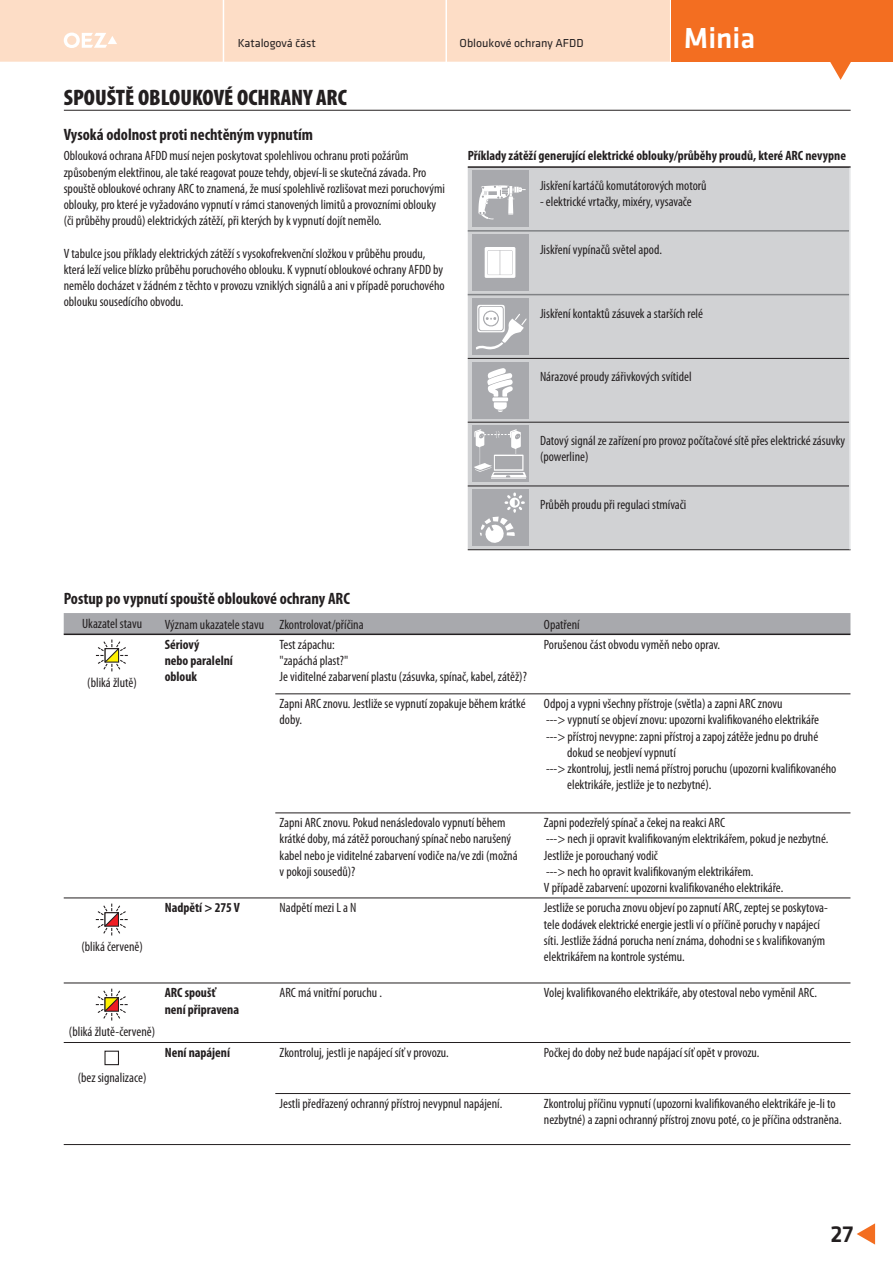
<style>
.page{position:relative;width:893px;height:1263px;background:#fff}
.page>*{position:absolute;margin:0;border:0;box-sizing:border-box;transform-origin:0 0}
.t1{font:500 30px "Klavika";color:#fff}
.t2{font:500 24px "Klavika";color:#231f20}
.t3{font:900 condensed 22.5px "Myriad Pro";color:#231f20}
.t4{font:700 condensed 16.5px "Myriad Pro";color:#231f20}
.t5{font:condensed 13.5px/16.2px "Myriad Pro";color:#231f20}
.t6{font:700 condensed 13.5px/16.2px "Myriad Pro";color:#231f20}
.t7{font:12px "Klavika";color:#231f20}
</style>
<div class="page">
<div style="left:671px;top:0;width:222px;height:62px;background:#f36e21"></div>
<svg style="left:830px;top:62px;width:21px;height:18px"></svg>
<div style="left:0;top:0;width:670px;height:62px;background:#fdddc6"></div>
<svg style="left:857px;top:1223px;width:18px;height:22px"></svg>
<hr style="left:64px;top:110px;width:786px;height:1px;background:#231f20">
<div style="left:468px;top:168px;width:381px;height:381px;background:#d1d2d4"></div>
<hr style="left:468px;top:230px;width:381px;height:2px;background:#808285">
<hr style="left:468px;top:294px;width:381px;height:1px;background:#808285">
<hr style="left:468px;top:166px;width:382px;height:2px;background:#231f20">
<hr style="left:468px;top:358px;width:381px;height:1px;background:#231f20">
<hr style="left:468px;top:422px;width:381px;height:1px;background:#231f20">
<hr style="left:468px;top:486px;width:381px;height:1px;background:#231f20">
<hr style="left:468px;top:549px;width:382px;height:1px;background:#231f20">
<hr style="left:849px;top:168px;width:1px;height:63px;background:#e6e7e9">
<hr style="left:849px;top:231px;width:1px;height:64px;background:#e6e7e9">
<hr style="left:849px;top:295px;width:1px;height:63px;background:#e6e7e9">
<hr style="left:849px;top:358px;width:1px;height:64px;background:#e6e7e9">
<hr style="left:849px;top:422px;width:1px;height:64px;background:#e6e7e9">
<hr style="left:849px;top:486px;width:1px;height:63px;background:#e6e7e9">
<div style="left:472px;top:234px;width:56px;height:57px;background:#a8a9ad"></div>
<svg style="left:485px;top:247px;width:30px;height:31px"></svg>
<div style="left:472px;top:298px;width:56px;height:56px;background:#a8a9ad"></div>
<svg style="left:476px;top:305px;width:50px;height:45px"></svg>
<div style="left:472px;top:362px;width:56px;height:56px;background:#a8a9ad"></div>
<svg style="left:487px;top:368px;width:26px;height:44px"></svg>
<div style="left:472px;top:490px;width:56px;height:56px;background:#a8a9ad"></div>
<svg style="left:480px;top:493px;width:45px;height:50px"></svg>
<div style="left:472px;top:171px;width:56px;height:56px;background:#a8a9ad"></div>
<svg style="left:478px;top:185px;width:48px;height:35px"></svg>
<div style="left:472px;top:426px;width:56px;height:56px;background:#a8a9ad"></div>
<hr style="left:491px;top:478px;width:35px;height:1px;background:#fff;border-radius:50%">
<svg style="left:474px;top:429px;width:52px;height:48px"></svg>
<div style="left:64px;top:613px;width:786px;height:21px;background:#a8a9ad"></div>
<svg style="left:64px;top:635px;width:786px;height:431px"></svg>
<hr style="left:64px;top:634px;width:786px;height:1px;background:#231f20">
<hr style="left:275px;top:694px;width:575px;height:1px;background:#231f20">
<hr style="left:275px;top:813px;width:575px;height:1px;background:#231f20">
<hr style="left:64px;top:898px;width:786px;height:1px;background:#231f20">
<hr style="left:64px;top:983px;width:786px;height:1px;background:#231f20">
<hr style="left:64px;top:1042px;width:786px;height:1px;background:#231f20">
<hr style="left:64px;top:1144px;width:786px;height:1px;background:#231f20">
<hr style="left:275px;top:1093px;width:575px;height:1px;background:#231f20">
<svg style="left:96px;top:640px;width:32px;height:31px"></svg>
<svg style="left:96px;top:904px;width:32px;height:32px"></svg>
<svg style="left:96px;top:989px;width:32px;height:32px"></svg>
<div style="left:105px;top:1051px;width:13px;height:14px;background:#fff"></div>
<div style="left:104px;top:1051px;width:15px;height:14px;border:1px solid #231f20"></div>
<p class="t7" style="left:238px;top:39px;width:80px">Katalogová část</p>
<p class="t7" style="left:459px;top:39px;width:125px">Obloukové ochrany AFDD</p>
<h3 class="t3" style="left:64px;top:84px;width:284px">SPOUŠTĚ OBLOUKOVÉ OCHRANY ARC</h3>
<p class="t4" style="left:64px;top:129px;width:251px">Vysoká odolnost proti nechtěným vypnutím</p>
<h1 class="t1" style="left:684px;top:26px;width:73px">Minia</h1>
<p class="t5" style="left:64px;top:149px;width:383px">Oblouková ochrana AFDD musí nejen poskytovat spolehlivou ochranu proti požárům způsobeným elektřinou, ale také reagovat pouze tehdy, objeví-li se skutečná závada. Pro spouště obloukové ochrany ARC to znamená, že musí spolehlivě rozlišovat mezi poruchovými oblouky, pro které je vyžadováno vypnutí v rámci stanovených limitů a provozními oblouky (či průběhy proudů) elektrických zátěží, při kterých by k vypnutí dojít nemělo.</p>
<p class="t5" style="left:64px;top:246px;width:382px">V tabulce jsou příklady elektrických zátěží s vysokofrekvenční složkou v průběhu proudu, která leží velice blízko průběhu poruchového oblouku. K vypnutí obloukové ochrany AFDD by nemělo docházet v žádném z těchto v provozu vzniklých signálů a ani v případě poruchového oblouku sousedícího obvodu.</p>
<p class="t6" style="left:468px;top:148px;width:380px">Příklady zátěží generující elektrické oblouky/průběhy proudů, které ARC nevypne</p>
<p class="t5" style="left:540px;top:178px;width:168px">Jiskření kartáčů komutátorových motorů</p>
<p class="t5" style="left:540px;top:194px;width:153px">- elektrické vrtačky, mixéry, vysavače</p>
<p class="t5" style="left:540px;top:242px;width:123px">Jiskření vypínačů světel apod.</p>
<p class="t5" style="left:540px;top:306px;width:165px">Jiskření kontaktů zásuvek a starších relé</p>
<p class="t5" style="left:540px;top:370px;width:153px">Nárazové proudy zářivkových svítidel</p>
<p class="t5" style="left:540px;top:433px;width:307px">Datový signál ze zařízení pro provoz počítačové sítě přes elektrické zásuvky (powerline)</p>
<p class="t5" style="left:540px;top:497px;width:148px">Průběh proudu při regulaci stmívači</p>
<p class="t4" style="left:64px;top:593px;width:288px">Postup po vypnutí spouště obloukové ochrany ARC</p>
<p class="t5" style="left:82px;top:617px;width:62px">Ukazatel stavu</p>
<p class="t5" style="left:165px;top:617px;width:200px">Význam ukazatele stavu Zkontrolovat/příčina</p>
<p class="t5" style="left:544px;top:617px;width:37px">Opatření</p>
<p class="t5" style="left:87px;top:675px;width:51px">(bliká žlutě)</p>
<p class="t5" style="left:81px;top:939px;width:63px">(bliká červeně)</p>
<p class="t5" style="left:69px;top:1024px;width:88px">(bliká žlutě-červeně)</p>
<p class="t5" style="left:78px;top:1071px;width:70px">(bez signalizace)</p>
<p class="t6" style="left:165px;top:637px;width:70px">Sériový<br>nebo paralelní oblouk</p>
<p class="t5" style="left:280px;top:637px;width:249px">Test zápachu:<br>"zapáchá plast?"<br>Je viditelné zabarvení plastu (zásuvka, spínač, kabel, zátěž)?</p>
<p class="t5" style="left:544px;top:637px;width:178px">Porušenou část obvodu vyměň nebo oprav.</p>
<p class="t5" style="left:280px;top:696px;width:247px">Zapni ARC znovu. Jestliže se vypnutí zopakuje během krátké doby.</p>
<p class="t5" style="left:544px;top:696px;width:240px">Odpoj a vypni všechny přístroje (světla) a zapni ARC znovu</p>
<p class="t5" style="left:546px;top:713px;width:275px">---&gt; vypnutí se objeví znovu: upozorni kvalifikovaného elektrikáře</p>
<p class="t5" style="left:546px;top:729px;width:274px">---&gt; přístroj nevypne: zapni přístroj a zapoj zátěže jednu po druhé</p>
<p class="t5" style="left:567px;top:745px;width:110px">dokud se neobjeví vypnutí</p>
<p class="t5" style="left:546px;top:761px;width:292px">---&gt; zkontroluj, jestli nemá přístroj poruchu (upozorni kvalifikovaného</p>
<p class="t5" style="left:567px;top:777px;width:146px">elektrikáře, jestliže je to nezbytné).</p>
<p class="t5" style="left:280px;top:816px;width:240px">Zapni ARC znovu. Pokud nenásledovalo vypnutí během krátké doby, má zátěž porouchaný spínač nebo narušený kabel nebo je viditelné zabarvení vodiče na/ve zdi (možná v pokoji sousedů)?</p>
<p class="t5" style="left:544px;top:816px;width:286px">Zapni podezřelý spínač a čekej na reakci ARC<br>---&gt; nech ji opravit kvalifikovaným elektrikářem, pokud je nezbytné.<br>Jestliže je porouchaný vodič<br>---&gt; nech ho opravit kvalifikovaným elektrikářem.<br>V případě zabarvení: upozorni kvalifikovaného elektrikáře.</p>
<p class="t6" style="left:165px;top:901px;width:77px">Nadpětí &gt; 275 V</p>
<p class="t5" style="left:280px;top:901px;width:78px">Nadpětí mezi L a N</p>
<p class="t5" style="left:544px;top:901px;width:285px">Jestliže se porucha znovu objeví po zapnutí ARC, zeptej se poskytova&shy;tele dodávek elektrické energie jestli ví o příčině poruchy v napájecí síti. Jestliže žádná porucha není známa, dohodni se s kvalifikovaným elektrikářem na kontrole systému.</p>
<p class="t6" style="left:165px;top:986px;width:76px">ARC spoušť není připravena</p>
<p class="t5" style="left:280px;top:986px;width:104px">ARC má vnitřní poruchu .</p>
<p class="t5" style="left:544px;top:986px;width:275px">Volej kvalifikovaného elektrikáře, aby otestoval nebo vyměnil ARC.</p>
<p class="t6" style="left:165px;top:1045px;width:67px">Není napájení</p>
<p class="t5" style="left:280px;top:1045px;width:171px">Zkontroluj, jestli je napájecí síť v provozu.</p>
<p class="t5" style="left:544px;top:1045px;width:217px">Počkej do doby než bude napájací síť opět v provozu.</p>
<p class="t5" style="left:280px;top:1096px;width:224px">Jestli předřazený ochranný přístroj nevypnul napájení.</p>
<p class="t5" style="left:544px;top:1096px;width:299px">Zkontroluj příčinu vypnutí (upozorni kvalifikovaného elektrikáře je-li to nezbytné) a zapni ochranný přístroj znovu poté, co je příčina odstraněna.</p>
<h2 class="t2" style="left:830px;top:1224px;width:25px">27</h2>
</div>
